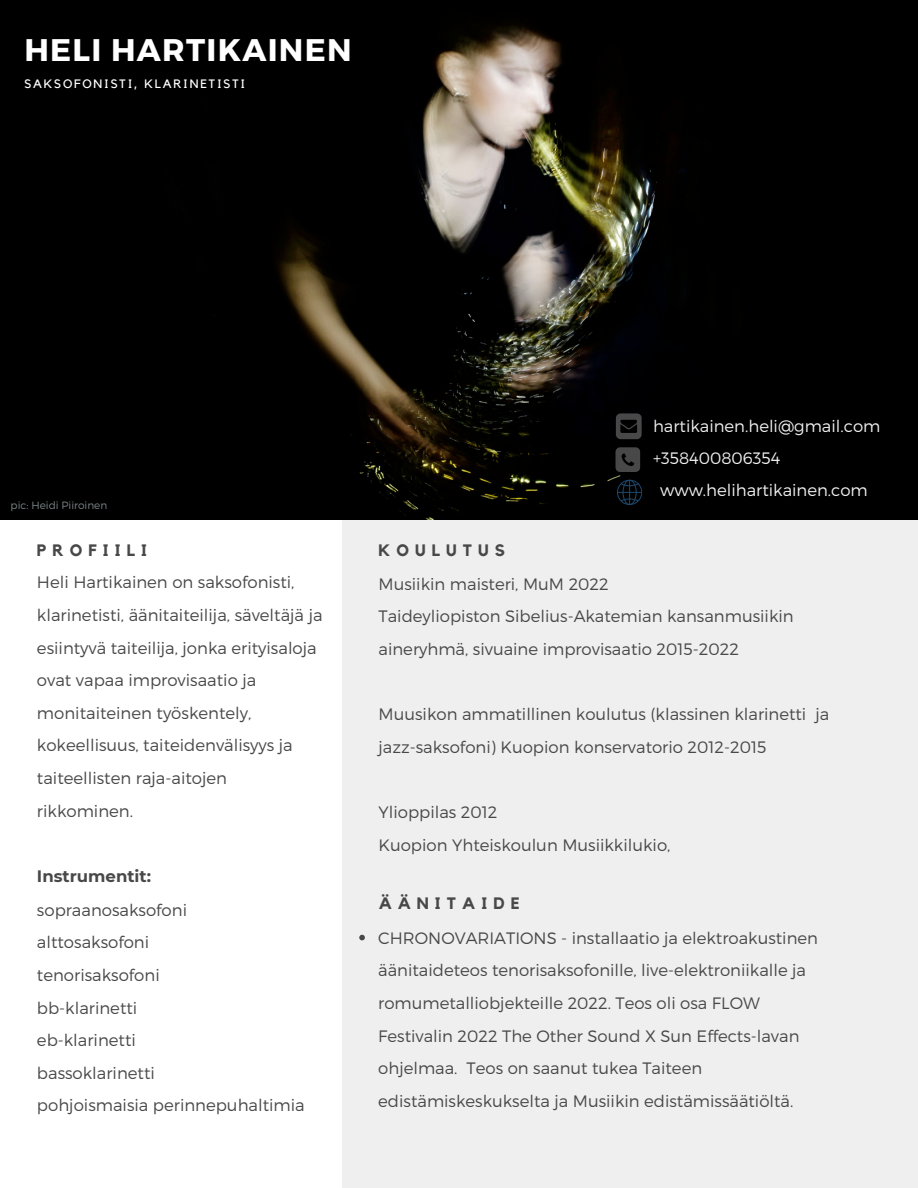
<style>
.page{position:relative;width:918px;height:1188px;background:#fff}
.page>*{position:absolute;margin:0;border:0;box-sizing:border-box;transform-origin:0 0}
.t1{font:700 31.2px "Montserrat";letter-spacing:.04em;color:#fff}
.t2{font:300 16.5px/32.7px "Montserrat";color:#484848}
.t3{font:300 16.5px "Montserrat";color:#efefef}
.t4{font:700 16.5px "Kollektif";letter-spacing:.37em;color:#484848}
.t5{font:700 16.5px "Montserrat";color:#484848}
.t6{font:12.15px "Kollektif";letter-spacing:.145em;color:#fff}
.t7{font:300 10.5px "Montserrat";color:#7c8587}
</style>
<div class="page">
<div style="left:342px;top:238px;width:576px;height:950px;background:#efefef"></div>
<img style="left:0;top:0;width:918px;height:519px">
<svg style="left:616px;top:413px;width:26px;height:26px"></svg>
<svg style="left:616px;top:447px;width:24px;height:25px"></svg>
<div style="left:617px;top:480px;width:25px;height:25px;border:1px solid #1e496f;border-radius:50%"></div>
<div style="left:623px;top:480px;width:13px;height:25px;border:1px solid #1e496f;border-radius:50%"></div>
<svg style="left:618px;top:480px;width:24px;height:24px"></svg>
<svg style="left:359px;top:935px;width:6px;height:5px"></svg>
<h1 class="t1" style="left:24px;top:29px;width:329px">HELI HARTIKAINEN</h1>
<p class="t6" style="left:24px;top:78px;width:222px">SAKSOFONISTI, KLARINETISTI</p>
<p class="t7" style="left:11px;top:498px;width:98px">pic: Heidi Piiroinen</p>
<p class="t4" style="left:37px;top:543px;width:111px">PROFIILI</p>
<p class="t2" style="left:37px;top:565px;width:287px">Heli Hartikainen on saksofonisti, klarinetisti, äänitaiteilija, säveltäjä ja esiintyvä taiteilija, jonka erityisaloja ovat vapaa improvisaatio ja monitaiteinen työskentely, kokeellisuus, taiteidenvälisyys ja taiteellisten raja-aitojen rikkominen.</p>
<p class="t5" style="left:37px;top:866px;width:116px">Instrumentit:</p>
<p class="t2" style="left:37px;top:893px;width:269px">sopraanosaksofoni<br>alttosaksofoni<br>tenorisaksofoni<br>bb-klarinetti<br>eb-klarinetti<br>bassoklarinetti<br>pohjoismaisia perinnepuhaltimia</p>
<p class="t3" style="left:653px;top:415px;width:229px">hartikainen.heli@gmail.com</p>
<p class="t3" style="left:653px;top:447px;width:129px">+358400806354</p>
<p class="t4" style="left:379px;top:543px;width:128px">KOULUTUS</p>
<p class="t3" style="left:660px;top:479px;width:209px">www.helihartikainen.com</p>
<p class="t2" style="left:379px;top:566px;width:417px">Musiikin maisteri, MuM 2022<br>Taideyliopiston Sibelius-Akatemian kansanmusiikin aineryhmä, sivuaine improvisaatio 2015-2022</p>
<p class="t2" style="left:379px;top:697px;width:452px">Muusikon ammatillinen koulutus (klassinen klarinetti ja jazz-saksofoni) Kuopion konservatorio 2012-2015</p>
<p class="t2" style="left:379px;top:795px;width:293px">Ylioppilas 2012<br>Kuopion Yhteiskoulun Musiikkilukio,</p>
<p class="t4" style="left:379px;top:896px;width:142px">ÄÄNITAIDE</p>
<p class="t2" style="left:378px;top:921px;width:441px">CHRONOVARIATIONS - installaatio ja elektroakustinen äänitaideteos tenorisaksofonille, live-elektroniikalle ja romumetalliobjekteille 2022. Teos oli osa FLOW Festivalin 2022 The Other Sound X Sun Effects-lavan ohjelmaa. Teos on saanut tukea Taiteen edistämiskeskukselta ja Musiikin edistämissäätiöltä.</p>
</div>
